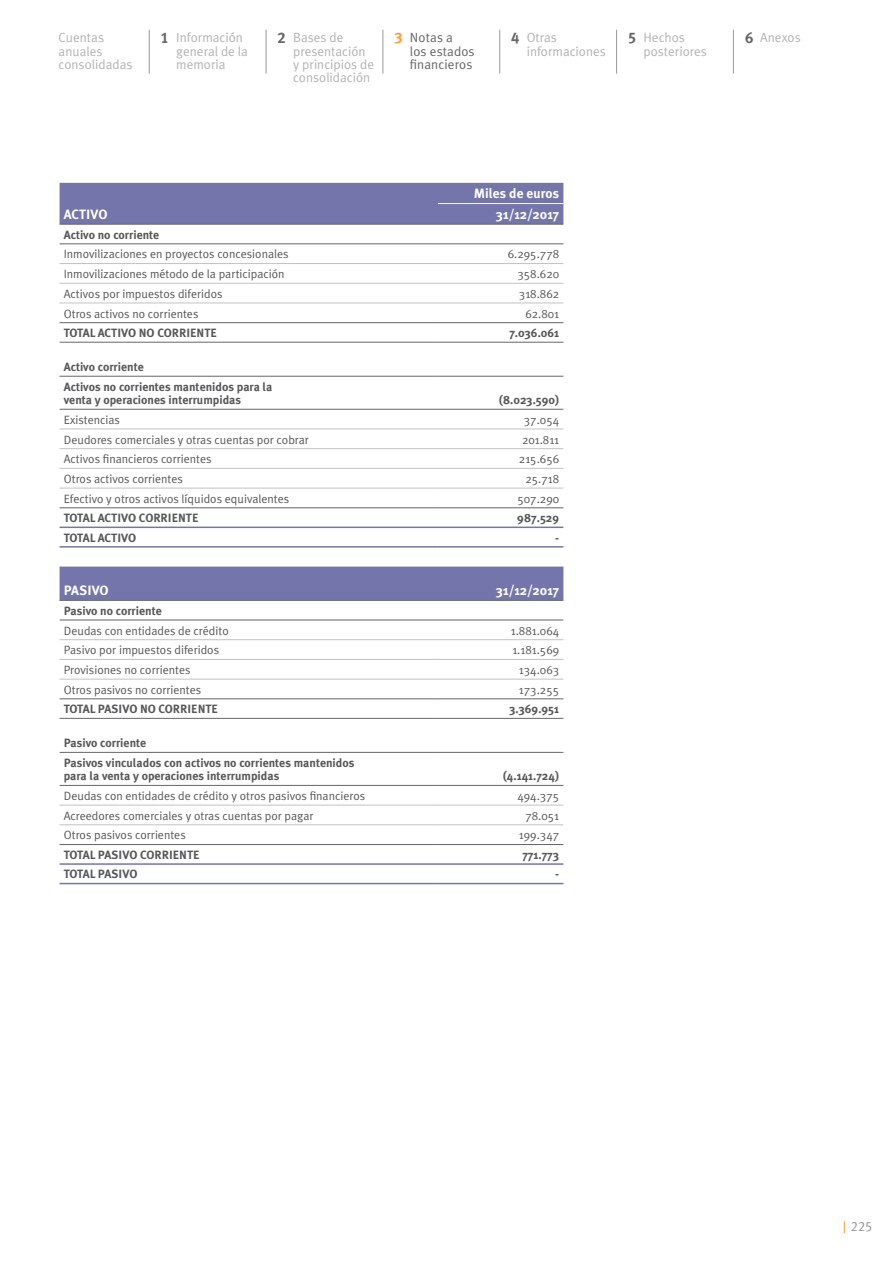
<style>
.page{position:relative;width:893px;height:1263px;background:#fff}
.page>*{position:absolute;margin:0;border:0;box-sizing:border-box;transform-origin:0 0}
.t1{font:15.3px "Meta Plus Bold Caps";color:#666}
.t2{font:15.3px "Meta Plus Bold Caps";color:#fe9e32}
.t3{font:700 13.5px "Meta Plus";letter-spacing:.005em;color:#fff}
.t4{font:13.5px "Meta Plus Normal Caps";color:#949494}
.t5{font:13.35px/13.4px "Meta Plus Normal";color:#b3b3b3}
.t6{font:13.35px/13.4px "Meta Plus Normal";letter-spacing:.01em;color:#666}
.t7{font:12px "Meta Plus Normal";color:#58585a}
.t8{font:700 12px/19.5px "Meta Plus";color:#58585a}
.s1{font-family:"Meta Plus Bold Caps";font-size:15.3px;color:#666}
</style>
<div class="page">
<svg style="left:844px;top:1221px;width:1px;height:12px"></svg>
<hr style="left:382px;top:30px;width:1px;height:44px;background:#999">
<hr style="left:266px;top:30px;width:1px;height:44px;background:#999">
<hr style="left:149px;top:30px;width:1px;height:44px;background:#999">
<hr style="left:499px;top:30px;width:1px;height:44px;background:#999">
<hr style="left:616px;top:30px;width:1px;height:44px;background:#999">
<hr style="left:733px;top:30px;width:1px;height:44px;background:#999">
<div style="left:60px;top:183px;width:503px;height:41px;background:#7476ab"></div>
<svg style="left:60px;top:244px;width:503px;height:639px"></svg>
<hr style="left:60px;top:263px;width:378px;height:1px;background:#c2c2c2">
<hr style="left:438px;top:263px;width:125px;height:1px;background:#c2c2c2">
<hr style="left:60px;top:283px;width:378px;height:1px;background:#c2c2c2">
<hr style="left:438px;top:283px;width:125px;height:1px;background:#c2c2c2">
<hr style="left:60px;top:303px;width:378px;height:1px;background:#c2c2c2">
<hr style="left:438px;top:303px;width:125px;height:1px;background:#c2c2c2">
<hr style="left:60px;top:429px;width:378px;height:1px;background:#c2c2c2">
<hr style="left:438px;top:429px;width:125px;height:1px;background:#c2c2c2">
<hr style="left:60px;top:448px;width:378px;height:1px;background:#c2c2c2">
<hr style="left:438px;top:448px;width:125px;height:1px;background:#c2c2c2">
<hr style="left:60px;top:468px;width:378px;height:1px;background:#c2c2c2">
<hr style="left:438px;top:468px;width:125px;height:1px;background:#c2c2c2">
<hr style="left:60px;top:488px;width:378px;height:1px;background:#c2c2c2">
<hr style="left:438px;top:488px;width:125px;height:1px;background:#c2c2c2">
<hr style="left:60px;top:639px;width:378px;height:1px;background:#c2c2c2">
<hr style="left:438px;top:639px;width:125px;height:1px;background:#c2c2c2">
<hr style="left:60px;top:659px;width:378px;height:1px;background:#c2c2c2">
<hr style="left:438px;top:659px;width:125px;height:1px;background:#c2c2c2">
<hr style="left:60px;top:679px;width:378px;height:1px;background:#c2c2c2">
<hr style="left:438px;top:679px;width:125px;height:1px;background:#c2c2c2">
<hr style="left:60px;top:805px;width:378px;height:1px;background:#c2c2c2">
<hr style="left:438px;top:805px;width:125px;height:1px;background:#c2c2c2">
<hr style="left:60px;top:824px;width:378px;height:1px;background:#c2c2c2">
<hr style="left:438px;top:824px;width:125px;height:1px;background:#c2c2c2">
<hr style="left:60px;top:527px;width:378px;height:1px;background:#7476ab">
<hr style="left:438px;top:527px;width:125px;height:1px;background:#7476ab">
<hr style="left:60px;top:863px;width:378px;height:2px;background:#7476ab">
<hr style="left:438px;top:863px;width:125px;height:2px;background:#7476ab">
<hr style="left:60px;top:752px;width:378px;height:1px;background:#666">
<hr style="left:438px;top:752px;width:125px;height:1px;background:#666">
<hr style="left:60px;top:224px;width:378px;height:1px;background:#666">
<hr style="left:438px;top:224px;width:125px;height:1px;background:#666">
<hr style="left:60px;top:243px;width:378px;height:1px;background:#666">
<hr style="left:438px;top:243px;width:125px;height:1px;background:#666">
<hr style="left:60px;top:322px;width:378px;height:1px;background:#666">
<hr style="left:438px;top:322px;width:125px;height:1px;background:#666">
<hr style="left:60px;top:342px;width:378px;height:1px;background:#666">
<hr style="left:438px;top:342px;width:125px;height:1px;background:#666">
<hr style="left:60px;top:376px;width:378px;height:1px;background:#666">
<hr style="left:438px;top:376px;width:125px;height:1px;background:#666">
<hr style="left:60px;top:409px;width:378px;height:1px;background:#666">
<hr style="left:438px;top:409px;width:125px;height:1px;background:#666">
<hr style="left:60px;top:507px;width:378px;height:1px;background:#666">
<hr style="left:438px;top:507px;width:125px;height:1px;background:#666">
<hr style="left:60px;top:546px;width:378px;height:2px;background:#7476ab">
<hr style="left:438px;top:546px;width:125px;height:2px;background:#7476ab">
<hr style="left:60px;top:600px;width:378px;height:1px;background:#666">
<hr style="left:438px;top:600px;width:125px;height:1px;background:#666">
<hr style="left:60px;top:620px;width:378px;height:1px;background:#666">
<hr style="left:438px;top:620px;width:125px;height:1px;background:#666">
<hr style="left:60px;top:698px;width:378px;height:1px;background:#666">
<hr style="left:438px;top:698px;width:125px;height:1px;background:#666">
<hr style="left:60px;top:718px;width:378px;height:1px;background:#666">
<hr style="left:438px;top:718px;width:125px;height:1px;background:#666">
<hr style="left:60px;top:785px;width:378px;height:1px;background:#666">
<hr style="left:438px;top:785px;width:125px;height:1px;background:#666">
<hr style="left:60px;top:844px;width:378px;height:1px;background:#666">
<hr style="left:438px;top:844px;width:125px;height:1px;background:#666">
<hr style="left:60px;top:883px;width:378px;height:1px;background:#7476ab">
<hr style="left:438px;top:883px;width:125px;height:1px;background:#7476ab">
<hr style="left:438px;top:203px;width:125px;height:1px;background:#fff">
<p class="t1" style="left:161px;top:28px;width:10px">1</p>
<p class="t1" style="left:278px;top:28px;width:10px">2</p>
<p class="t2" style="left:394px;top:28px;width:10px">3</p>
<p class="t1" style="left:511px;top:28px;width:10px">4</p>
<p class="t1" style="left:628px;top:28px;width:10px">5</p>
<p class="t5" style="left:745px;top:31px;width:57px"><span class="s1">6</span> Anexos</p>
<p class="t5" style="left:176px;top:31px;width:73px">Información general de la memoria</p>
<p class="t5" style="left:59px;top:31px;width:75px">Cuentas anuales consolidadas</p>
<p class="t5" style="left:293px;top:31px;width:83px">Bases de presentación y principios de consolidación</p>
<p class="t6" style="left:410px;top:31px;width:66px">Notas a<br>los estados financieros</p>
<p class="t5" style="left:527px;top:31px;width:81px">Otras informaciones</p>
<p class="t5" style="left:643px;top:31px;width:65px">Hechos posteriores</p>
<p class="t3" style="left:474px;top:186px;width:87px">Miles de euros</p>
<p class="t3" style="left:64px;top:207px;width:45px">ACTIVO</p>
<p class="t3" style="left:496px;top:207px;width:64px">31/12/2017</p>
<p class="t8" style="left:64px;top:225px;width:97px">Activo no corriente</p>
<p class="t7" style="left:64px;top:247px;width:226px">Inmovilizaciones en proyectos concesionales</p>
<p class="t7" style="left:508px;top:247px;width:53px">6.295.778</p>
<p class="t7" style="left:64px;top:267px;width:222px">Inmovilizaciones método de la participación</p>
<p class="t7" style="left:517px;top:267px;width:43px">358.620</p>
<p class="t7" style="left:64px;top:287px;width:160px">Activos por impuestos diferidos</p>
<p class="t7" style="left:519px;top:287px;width:42px">318.862</p>
<p class="t7" style="left:64px;top:306px;width:136px">Otros activos no corrientes</p>
<p class="t7" style="left:525px;top:306px;width:35px">62.801</p>
<p class="t8" style="left:64px;top:323px;width:155px">TOTAL ACTIVO NO CORRIENTE</p>
<p class="t8" style="left:509px;top:323px;width:51px">7.036.061</p>
<p class="t8" style="left:64px;top:357px;width:210px">Activo corriente<br>Activos no corrientes mantenidos para la</p>
<p class="t8" style="left:64px;top:390px;width:179px">venta y operaciones interrumpidas</p>
<p class="t8" style="left:499px;top:390px;width:62px">(8.023.590)</p>
<p class="t7" style="left:64px;top:413px;width:58px">Existencias</p>
<p class="t7" style="left:524px;top:413px;width:37px">37.054</p>
<p class="t7" style="left:64px;top:432px;width:247px">Deudores comerciales y otras cuentas por cobrar</p>
<p class="t7" style="left:522px;top:432px;width:39px">201.811</p>
<p class="t7" style="left:64px;top:452px;width:149px">Activos financieros corrientes</p>
<p class="t7" style="left:519px;top:452px;width:42px">215.656</p>
<p class="t7" style="left:64px;top:472px;width:121px">Otros activos corrientes</p>
<p class="t7" style="left:525px;top:472px;width:35px">25.718</p>
<p class="t7" style="left:64px;top:491px;width:227px">Efectivo y otros activos líquidos equivalentes</p>
<p class="t7" style="left:517px;top:491px;width:43px">507.290</p>
<p class="t8" style="left:64px;top:508px;width:136px">TOTAL ACTIVO CORRIENTE</p>
<p class="t8" style="left:517px;top:508px;width:43px">987.529</p>
<p class="t8" style="left:64px;top:528px;width:74px">TOTAL ACTIVO</p>
<p class="t8" style="left:555px;top:528px;width:6px">-</p>
<p class="t3" style="left:64px;top:583px;width:46px">PASIVO</p>
<p class="t3" style="left:496px;top:583px;width:64px">31/12/2017</p>
<p class="t8" style="left:64px;top:601px;width:100px">Pasivo no corriente</p>
<p class="t7" style="left:64px;top:623px;width:166px">Deudas con entidades de crédito</p>
<p class="t7" style="left:511px;top:623px;width:50px">1.881.064</p>
<p class="t7" style="left:64px;top:643px;width:157px">Pasivo por impuestos diferidos</p>
<p class="t7" style="left:512px;top:643px;width:48px">1.181.569</p>
<p class="t7" style="left:64px;top:663px;width:128px">Provisiones no corrientes</p>
<p class="t7" style="left:519px;top:663px;width:42px">134.063</p>
<p class="t7" style="left:64px;top:683px;width:139px">Otros pasivos no corrientes</p>
<p class="t7" style="left:519px;top:683px;width:42px">173.255</p>
<p class="t8" style="left:64px;top:699px;width:156px">TOTAL PASIVO NO CORRIENTE</p>
<p class="t8" style="left:509px;top:699px;width:51px">3.369.951</p>
<p class="t8" style="left:64px;top:733px;width:292px">Pasivo corriente<br>Pasivos vinculados con activos no corrientes mantenidos</p>
<p class="t8" style="left:64px;top:766px;width:217px">para la venta y operaciones interrumpidas</p>
<p class="t8" style="left:503px;top:766px;width:58px">(4.141.724)</p>
<p class="t7" style="left:64px;top:789px;width:303px">Deudas con entidades de crédito y otros pasivos financieros</p>
<p class="t7" style="left:517px;top:789px;width:43px">494.375</p>
<p class="t7" style="left:64px;top:808px;width:251px">Acreedores comerciales y otras cuentas por pagar</p>
<p class="t7" style="left:525px;top:808px;width:35px">78.051</p>
<p class="t7" style="left:64px;top:828px;width:124px">Otros pasivos corrientes</p>
<p class="t7" style="left:519px;top:828px;width:42px">199.347</p>
<p class="t8" style="left:64px;top:845px;width:137px">TOTAL PASIVO CORRIENTE</p>
<p class="t8" style="left:522px;top:845px;width:38px">771.773</p>
<p class="t8" style="left:64px;top:864px;width:75px">TOTAL PASIVO</p>
<p class="t8" style="left:555px;top:864px;width:6px">-</p>
<p class="t4" style="left:851px;top:1219px;width:23px">225</p>
</div>
